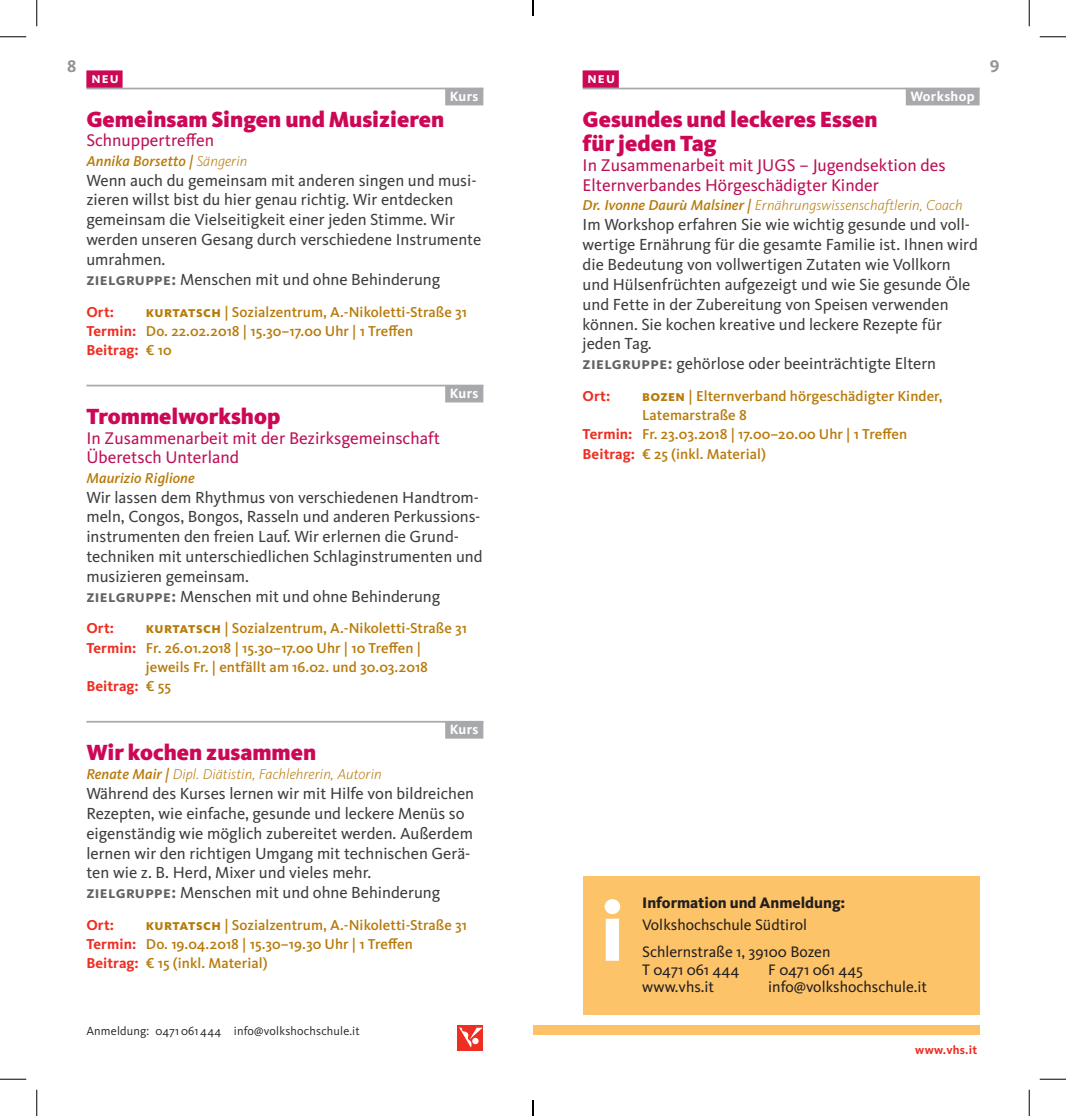
<style>
.page{position:relative;width:1066px;height:1116px;background:#fff}
.page>*{position:absolute;margin:0;border:0;box-sizing:border-box;transform-origin:0 0}
.t1{font:800 85.75px "Kievit OT";color:#fff}
.t2{font:900 22.75px/24.8px "Kievit OT";color:#cc0856}
.t3{font:17.5px/19.8px "Kievit OT";color:#bc1057}
.t4{font:700 17.5px "Kievit OT";color:#939598}
.t5{font:16.62px/19.8px "Kievit OT";color:#3e3e3f}
.t6{font:15.75px/27.5px "Kievit OT";color:#231f20}
.t7{font:800 15.75px "Kievit OT";color:#231f20}
.t8{font:500 14.88px/19.2px "Kievit OT";letter-spacing:.005em;color:#b87b0b}
.t9{font:italic 300 14.88px "Kievit OT";letter-spacing:.005em;color:#b87b0b}
.t10{font:italic 500 14.88px "Kievit OT";letter-spacing:.005em;color:#b87b0b}
.t11{font:700 14.88px "Kievit OT";letter-spacing:.005em;color:#ee2e22}
.t12{font:700 14.88px "Kievit OT";letter-spacing:.075em;color:#fff}
.t13{font:italic 300 14.7px "Kievit OT";letter-spacing:.005em;color:#b87b0b}
.t14{font:700 14px "Kievit OT";letter-spacing:.025em;color:#fff}
.t15{font:12.25px "Kievit OT";letter-spacing:.015em;color:#231f20}
.t16{font:700 12.25px "Kievit OT";letter-spacing:.015em;color:#ee2e22}
.s1{font-weight:300}
.s2{font-weight:700;color:#636366}
.s3{font-weight:800}
.s4{font-weight:700;color:#ee2e22}
.s5{font-weight:500;color:#b87b0b}
.s6{font-weight:500}
.s7{font-weight:500;font-size:14.88px}
</style>
<div class="page">
<div style="left:533px;top:1024px;width:446px;height:10px;background:#fdc268"></div>
<div style="left:457px;top:1024px;width:26px;height:26px;background:#ee2e22"></div>
<svg style="left:459px;top:1027px;width:23px;height:20px"></svg>
<div style="left:86px;top:70px;width:37px;height:18px;background:#cc0856"></div>
<hr style="left:86px;top:88px;width:397px;height:1px;background:#a8a9ad">
<div style="left:445px;top:88px;width:38px;height:17px;background:#a8a9ad"></div>
<hr style="left:86px;top:384px;width:397px;height:2px;background:#a8a9ad">
<div style="left:445px;top:385px;width:38px;height:17px;background:#a8a9ad"></div>
<hr style="left:86px;top:720px;width:397px;height:2px;background:#a8a9ad">
<div style="left:445px;top:721px;width:38px;height:17px;background:#a8a9ad"></div>
<div style="left:582px;top:70px;width:37px;height:18px;background:#cc0856"></div>
<hr style="left:582px;top:88px;width:397px;height:1px;background:#a8a9ad">
<div style="left:905px;top:88px;width:74px;height:17px;background:#a8a9ad"></div>
<div style="left:582px;top:875px;width:397px;height:139px;background:#fdc368"></div>
<svg style="left:0;top:36px;width:26px;height:1px"></svg>
<svg style="left:1039px;top:36px;width:27px;height:1px"></svg>
<svg style="left:0;top:1078px;width:26px;height:1px"></svg>
<svg style="left:1039px;top:1078px;width:27px;height:1px"></svg>
<svg style="left:36px;top:0;width:1px;height:26px"></svg>
<svg style="left:36px;top:1089px;width:1px;height:26px"></svg>
<svg style="left:1029px;top:0;width:1px;height:26px"></svg>
<svg style="left:1029px;top:1089px;width:1px;height:26px"></svg>
<svg style="left:532px;top:0;width:2px;height:16px"></svg>
<svg style="left:532px;top:1100px;width:2px;height:15px"></svg>
<p class="t4" style="left:67px;top:55px;width:11px">8</p>
<p class="t4" style="left:989px;top:55px;width:11px">9</p>
<p class="t12" style="left:91px;top:69px;width:29px">Neu</p>
<p class="t14" style="left:450px;top:88px;width:30px">Kurs</p>
<h2 class="t2" style="left:86px;top:106px;width:359px">Gemeinsam Singen und Musizieren</h2>
<p class="t3" style="left:86px;top:131px;width:129px">Schnuppertreffen</p>
<p class="t10" style="left:86px;top:152px;width:162px">Annika Borsetto | <span class="s1">Sängerin</span></p>
<p class="t5" style="left:86px;top:170px;width:396px">Wenn auch du gemeinsam mit anderen singen und musi&shy;zieren willst bist du hier genau richtig. Wir entdecken gemeinsam die Vielseitigkeit einer jeden Stimme. Wir werden unseren Gesang durch verschiedene Instrumente umrahmen.<br><span class="s2">Zielgruppe:</span> Menschen mit und ohne Behinderung</p>
<p class="t11" style="left:86px;top:303px;width:29px">Ort:</p>
<p class="t8" style="left:86px;top:302px;width:382px;text-indent:60px"><span class="s3">Kurtatsch</span> | Sozialzentrum, A.-Nikoletti-Straße 31<br><span class="s4">Termin:</span> Do. 22.02.2018 | 15.30–17.00 Uhr | 1 Treffen<br><span class="s4">Beitrag:</span> € 10</p>
<p class="t14" style="left:450px;top:385px;width:30px">Kurs</p>
<h2 class="t2" style="left:86px;top:403px;width:195px">Trommelworkshop</h2>
<p class="t3" style="left:86px;top:428px;width:355px">In Zusammenarbeit mit der Bezirksgemeinschaft<br>Überetsch Unterland</p>
<p class="t10" style="left:86px;top:469px;width:110px">Maurizio Riglione</p>
<p class="t5" style="left:86px;top:487px;width:398px">Wir lassen dem Rhythmus von verschiedenen Handtrom&shy;meln, Congos, Bongos, Rasseln und anderen Perkussions&shy;instrumenten den freien Lauf. Wir erlernen die Grund&shy;techniken mit unterschiedlichen Schlaginstrumenten und musizieren gemeinsam.<br><span class="s2">Zielgruppe:</span> Menschen mit und ohne Behinderung</p>
<p class="t11" style="left:86px;top:619px;width:29px">Ort:</p>
<p class="t8" style="left:146px;top:619px;width:323px"><span class="s3">Kurtatsch</span> | Sozialzentrum, A.-Nikoletti-Straße 31</p>
<p class="t8" style="left:86px;top:638px;width:336px"><span class="s4">Termin:</span> Fr. 26.01.2018 | 15.30–17.00 Uhr | 10 Treffen |</p>
<p class="t8" style="left:146px;top:657px;width:284px">jeweils Fr. | entfällt am 16.02. und 30.03.2018</p>
<p class="t11" style="left:86px;top:677px;width:86px">Beitrag: <span class="s5">€ 55</span></p>
<p class="t14" style="left:450px;top:721px;width:30px">Kurs</p>
<h2 class="t2" style="left:86px;top:739px;width:231px">Wir kochen zusammen</h2>
<p class="t9" style="left:86px;top:765px;width:297px"><span class="s6">Renate Mair |</span> Dipl. Diätistin, Fachlehrerin, Autorin</p>
<p class="t5" style="left:86px;top:783px;width:389px">Während des Kurses lernen wir mit Hilfe von bildreichen Rezepten, wie einfache, gesunde und leckere Menüs so eigenständig wie möglich zubereitet werden. Außerdem lernen wir den richtigen Umgang mit technischen Gerä&shy;ten wie z. B. Herd, Mixer und vieles mehr.<br><span class="s2">Zielgruppe:</span> Menschen mit und ohne Behinderung</p>
<p class="t11" style="left:86px;top:916px;width:29px">Ort:</p>
<p class="t8" style="left:86px;top:915px;width:382px;text-indent:60px"><span class="s3">Kurtatsch</span> | Sozialzentrum, A.-Nikoletti-Straße 31<br><span class="s4">Termin:</span> Do. 19.04.2018 | 15.30–19.30 Uhr | 1 Treffen<br><span class="s4">Beitrag:</span> € 15 (inkl. Material)</p>
<p class="t15" style="left:86px;top:1023px;width:275px">Anmeldung: 0471 061 444 info@volkshochschule.it</p>
<p class="t12" style="left:587px;top:69px;width:29px">Neu</p>
<p class="t14" style="left:910px;top:88px;width:66px">Workshop</p>
<h2 class="t2" style="left:582px;top:106px;width:296px">Gesundes und leckeres Essen für jeden Tag</h2>
<p class="t3" style="left:582px;top:156px;width:364px">In Zusammenarbeit mit JUGS – Jugendsektion des<br>Elternverbandes Hörgeschädigter Kinder</p>
<p class="t13" style="left:582px;top:197px;width:381px"><span class="s7">Dr. Ivonne Daurù Malsiner |</span> Ernährungswissenschaftlerin, Coach</p>
<p class="t5" style="left:582px;top:215px;width:397px">Im Workshop erfahren Sie wie wichtig gesunde und voll&shy;wertige Ernährung für die gesamte Familie ist. Ihnen wird die Bedeutung von vollwertigen Zutaten wie Vollkorn und Hülsenfrüchten aufgezeigt und wie Sie gesunde Öle und Fette in der Zubereitung von Speisen verwenden können. Sie kochen kreative und leckere Rezepte für jeden Tag.<br><span class="s2">Zielgruppe:</span> gehörlose oder beeinträchtigte Eltern</p>
<p class="t11" style="left:582px;top:387px;width:29px">Ort:</p>
<p class="t8" style="left:642px;top:386px;width:302px"><span class="s3">Bozen</span> | Elternverband hörgeschädigter Kinder,</p>
<p class="t8" style="left:642px;top:405px;width:106px">Latemarstraße 8</p>
<p class="t8" style="left:582px;top:425px;width:326px"><span class="s4">Termin:</span> Fr. 23.03.2018 | 17.00–20.00 Uhr | 1 Treffen</p>
<p class="t8" style="left:582px;top:444px;width:185px"><span class="s4">Beitrag:</span> € 25 (inkl. Material)</p>
<h1 class="t1" style="left:600px;top:881px;width:26px">i</h1>
<p class="t7" style="left:642px;top:892px;width:205px">Information und Anmeldung:</p>
<p class="t6" style="left:642px;top:911px;width:190px">Volkshochschule Südtirol<br>Schlernstraße 1, 39100 Bozen</p>
<p class="t6" style="left:642px;top:955px;width:99px">T 0471 061 444</p>
<p class="t6" style="left:768px;top:955px;width:96px">F 0471 061 445</p>
<p class="t6" style="left:642px;top:973px;width:74px">www.vhs.it</p>
<p class="t6" style="left:768px;top:973px;width:160px">info@volkshochschule.it</p>
<p class="t16" style="left:915px;top:1042px;width:63px">www.vhs.it</p>
</div>
